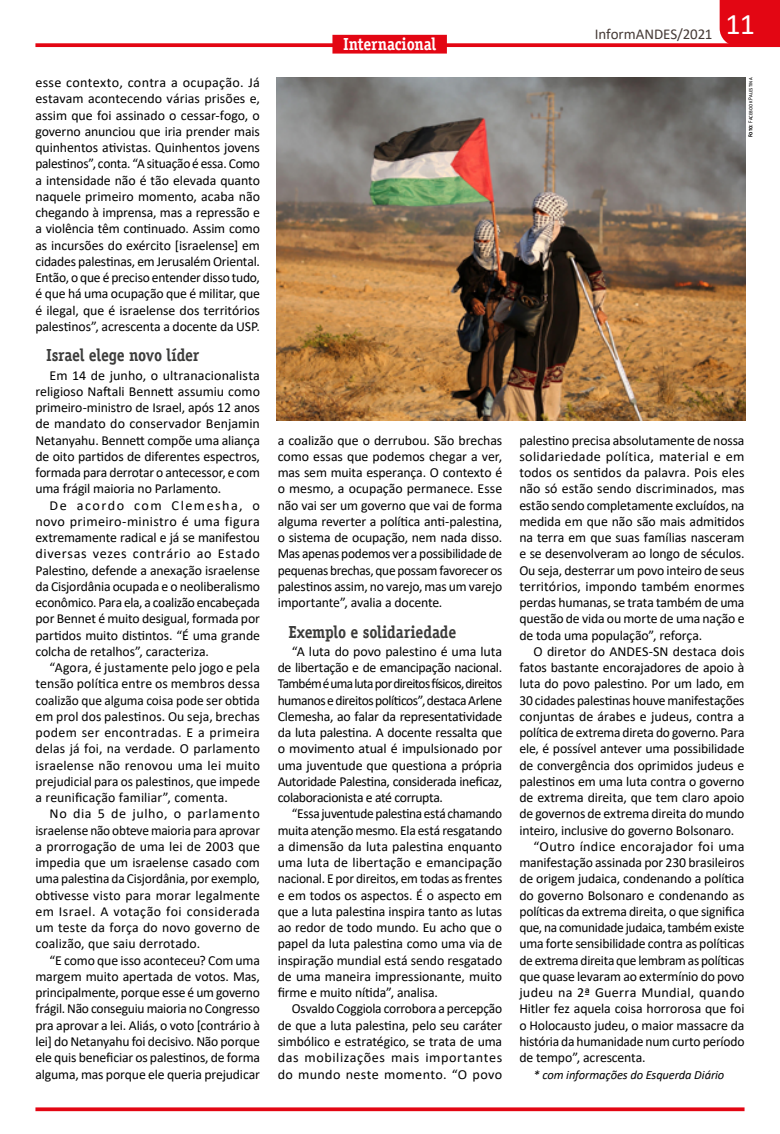
<style>
.page{position:relative;width:780px;height:1134px;background:#fff}
.page>*{position:absolute;margin:0;border:0;box-sizing:border-box;transform-origin:0 0}
.t1{font:700 17.5px "Officina Serif Std";letter-spacing:-.01em;color:#3c3c3b;scale:.9 1}
.t2{font:700 17.5px "Officina Serif Std";letter-spacing:-.01em;color:#fff;scale:.9 1}
.t3{font:15px "Calibri";letter-spacing:-.01em;color:#453a36}
.t4{font:13.75px/16.2px "Calibri";letter-spacing:-.01em;color:#000;text-align:justify}
.t5{font:13.75px "Calibri";letter-spacing:.02em;color:#000}
.t6{font:13.75px "Calibri";letter-spacing:.015em;color:#000}
.t7{font:italic 12.5px "Calibri";letter-spacing:-.01em;color:#000}
.t8{font:6.25px "Calibri";letter-spacing:.025em;color:#000;scale:.85 1}
.s1{font-weight:700}
</style>
<div class="page">
<svg style="left:35px;top:43px;width:745px;height:4px;background:#e41723"></svg>
<svg style="left:35px;top:1107px;width:709px;height:4px;background:#e5202b"></svg>
<div style="left:719px;top:0;width:61px;height:46px;background:#e30613"></div>
<div style="left:332px;top:35px;width:115px;height:19px;background:#e30613"></div>
<img style="left:276px;top:78px;width:469px;height:342px">
<p class="t4" style="left:35px;top:74px;width:226px">esse contexto, contra a ocupação. Já estavam acontecendo várias prisões e, assim que foi assinado o cessar-fogo, o governo anunciou que iria prender mais quinhentos ativistas. Quinhentos jovens palestinos”, conta. “A situação é essa. Como a intensidade não é tão elevada quanto naquele primeiro momento, acaba não chegando à imprensa, mas a repressão e a violência têm continuado. Assim como as incursões do exército [israelense] em cidades palestinas, em Jerusalém Oriental.<br>Então, o que é preciso entender disso tudo, é que há uma ocupação que é militar, que é ilegal, que é israelense dos territórios palestinos”, acrescenta a docente da USP.</p>
<p class="t1" style="left:46px;top:344px;width:172px">Israel elege novo líder</p>
<p class="t4" style="left:35px;top:367px;width:226px;text-indent:14px">Em 14 de junho, o ultranacionalista religioso Naftali Bennett assumiu como primeiro-ministro de Israel, após 12 anos de mandato do conservador Benjamin Netanyahu. Bennett compõe uma aliança de oito partidos de diferentes espectros, formada para derrotar o antecessor, e com uma frágil maioria no Parlamento.</p>
<p class="t4" style="left:35px;top:497px;width:226px;text-indent:14px">De acordo com Clemesha, o novo primeiro-ministro é uma figura extremamente radical e já se manifestou diversas vezes contrário ao Estado Palestino, defende a anexação israelense da Cisjordânia ocupada e o neoliberalismo econômico. Para ela, a coalizão encabeçada por Bennet é muito desigual, formada por partidos muito distintos. “É uma grande colcha de retalhos”, caracteriza.</p>
<p class="t4" style="left:35px;top:659px;width:226px;text-indent:14px">“Agora, é justamente pelo jogo e pela tensão política entre os membros dessa coalizão que alguma coisa pode ser obtida em prol dos palestinos. Ou seja, brechas podem ser encontradas. E a primeira delas já foi, na verdade. O parlamento israelense não renovou uma lei muito prejudicial para os palestinos, que impede a reunificação familiar”, comenta.</p>
<p class="t4" style="left:35px;top:805px;width:226px;text-indent:14px">No dia 5 de julho, o parlamento israelense não obteve maioria para aprovar a prorrogação de uma lei de 2003 que impedia que um israelense casado com uma palestina da Cisjordânia, por exemplo, obtivesse visto para morar legalmente em Israel. A votação foi considerada um teste da força do novo governo de coalizão, que saiu derrotado.</p>
<p class="t4" style="left:35px;top:952px;width:226px;text-indent:14px">“E como que isso aconteceu? Com uma margem muito apertada de votos. Mas, principalmente, porque esse é um governo frágil. Não conseguiu maioria no Congresso pra aprovar a lei. Aliás, o voto [contrário à lei] do Netanyahu foi decisivo. Não porque ele quis beneficiar os palestinos, de forma alguma, mas porque ele queria prejudicar</p>
<p class="t2" style="left:343px;top:33px;width:105px">Internacional</p>
<p class="t3" style="left:595px;top:24px;width:162px">InformANDES/2021 <sup>11</sup></p>
<p class="t8" style="left:746px;top:137px;width:71px;rotate:-90deg"><span class="s1">Foto:</span> Facebook Palestina</p>
<p class="t4" style="left:278px;top:432px;width:226px">a coalizão que o derrubou. São brechas como essas que podemos chegar a ver, mas sem muita esperança. O contexto é o mesmo, a ocupação permanece. Esse não vai ser um governo que vai de forma alguma reverter a política anti-palestina, o sistema de ocupação, nem nada disso.<br>Mas apenas podemos ver a possibilidade de pequenas brechas, que possam favorecer os palestinos assim, no varejo, mas um varejo importante”, avalia a docente.</p>
<p class="t1" style="left:288px;top:621px;width:188px">Exemplo e solidariedade</p>
<p class="t4" style="left:278px;top:643px;width:226px;text-indent:14px">“A luta do povo palestino é uma luta de libertação e de emancipação nacional.<br>Também é uma luta por direitos físicos, direitos humanos e direitos políticos”, destaca Arlene Clemesha, ao falar da representatividade da luta palestina. A docente ressalta que o movimento atual é impulsionado por uma juventude que questiona a própria Autoridade Palestina, considerada ineficaz, colaboracionista e até corrupta.</p>
<p class="t4" style="left:278px;top:805px;width:226px;text-indent:14px">“Essa juventude palestina está chamando muita atenção mesmo. Ela está resgatando a dimensão da luta palestina enquanto uma luta de libertação e emancipação nacional. E por direitos, em todas as frentes e em todos os aspectos. É o aspecto em que a luta palestina inspira tanto as lutas ao redor de todo mundo. Eu acho que o papel da luta palestina como uma via de inspiração mundial está sendo resgatado de uma maneira impressionante, muito firme e muito nítida”, analisa.</p>
<p class="t4" style="left:278px;top:1000px;width:226px;text-indent:14px">Osvaldo Coggiola corrobora a percepção de que a luta palestina, pelo seu caráter simbólico e estratégico, se trata de uma das mobilizações mais importantes do mundo neste momento. “O povo</p>
<p class="t4" style="left:519px;top:432px;width:227px">palestino precisa absolutamente de nossa solidariedade política, material e em todos os sentidos da palavra. Pois eles não só estão sendo discriminados, mas estão sendo completamente excluídos, na medida em que não são mais admitidos na terra em que suas famílias nasceram e se desenvolveram ao longo de séculos.<br>Ou seja, desterrar um povo inteiro de seus territórios, impondo também enormes perdas humanas, se trata também de uma questão de vida ou morte de uma nação e de toda uma população”, reforça.</p>
<p class="t4" style="left:533px;top:643px;width:212px">O diretor do ANDES-SN destaca dois</p>
<p class="t4" style="left:519px;top:659px;width:227px">fatos bastante encorajadores de apoio à</p>
<p class="t4" style="left:519px;top:675px;width:227px">luta do povo palestino. Por um lado, em</p>
<p class="t4" style="left:519px;top:692px;width:227px">30 cidades palestinas houve manifestações</p>
<p class="t4" style="left:519px;top:708px;width:227px">conjuntas de árabes e judeus, contra a</p>
<p class="t4" style="left:519px;top:724px;width:227px">política de extrema direta do governo. Para</p>
<p class="t4" style="left:519px;top:740px;width:227px">ele, é possível antever uma possibilidade</p>
<p class="t4" style="left:519px;top:757px;width:226px">de convergência dos oprimidos judeus e</p>
<p class="t4" style="left:519px;top:773px;width:227px">palestinos em uma luta contra o governo</p>
<p class="t4" style="left:519px;top:789px;width:227px">de extrema direita, que tem claro apoio</p>
<p class="t4" style="left:519px;top:805px;width:227px">de governos de extrema direita do mundo</p>
<p class="t4" style="left:519px;top:822px;width:216px">inteiro, inclusive do governo Bolsonaro.</p>
<p class="t5" style="left:533px;top:837px;width:212px">“Outro índice encorajador foi uma</p>
<p class="t4" style="left:519px;top:854px;width:227px">manifestação assinada por 230 brasileiros</p>
<p class="t4" style="left:519px;top:870px;width:227px">de origem judaica, condenando a política</p>
<p class="t4" style="left:519px;top:887px;width:226px">do governo Bolsonaro e condenando as</p>
<p class="t4" style="left:519px;top:903px;width:227px">políticas da extrema direita, o que significa</p>
<p class="t4" style="left:519px;top:919px;width:227px">que, na comunidade judaica, também existe</p>
<p class="t4" style="left:519px;top:935px;width:227px">uma forte sensibilidade contra as políticas</p>
<p class="t4" style="left:519px;top:952px;width:227px">de extrema direita que lembram as políticas</p>
<p class="t4" style="left:519px;top:968px;width:227px">que quase levaram ao extermínio do povo</p>
<p class="t6" style="left:519px;top:983px;width:227px">judeu na 2ª Guerra Mundial, quando</p>
<p class="t4" style="left:519px;top:1000px;width:227px">Hitler fez aquela coisa horrorosa que foi</p>
<p class="t4" style="left:519px;top:1017px;width:227px">o Holocausto judeu, o maior massacre da</p>
<p class="t4" style="left:519px;top:1033px;width:227px">história da humanidade num curto período</p>
<p class="t4" style="left:519px;top:1049px;width:128px">de tempo”, acrescenta.</p>
<p class="t7" style="left:533px;top:1066px;width:192px">* com informações do Esquerda Diário</p>
</div>
